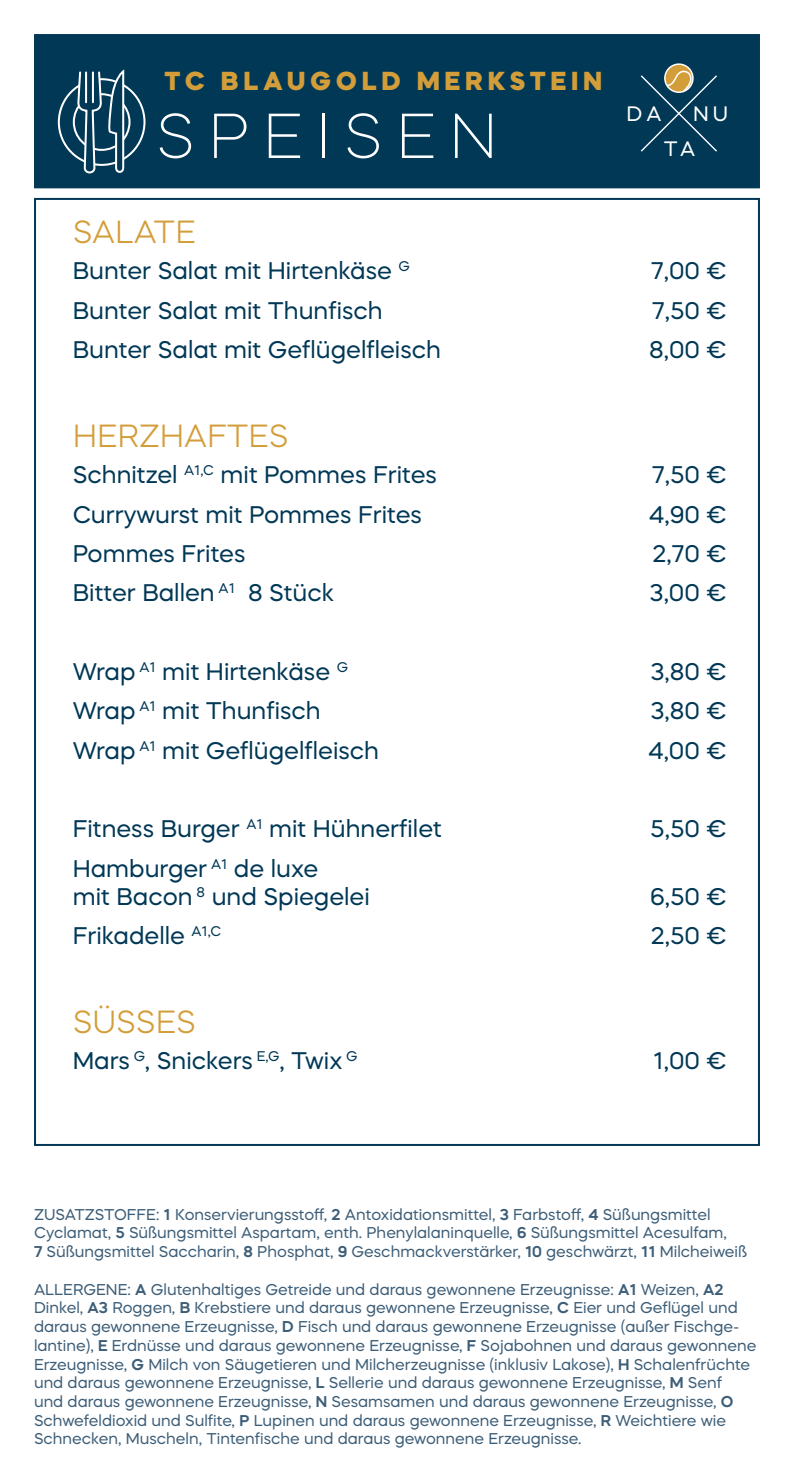
<style>
.page{position:relative;width:794px;height:1475px;background:#fff}
.page>*{position:absolute;margin:0;border:0;box-sizing:border-box;transform-origin:0 0}
.t1{font:200 63.2px "Mazzard H";letter-spacing:.2em;color:#fff}
.t2{font:300 32px "Mazzard H";color:#d39e3a}
.t3{font:800 26px "Mazzard H";letter-spacing:.2em;color:#d39e3a}
.t4{font:24px/28px "Mazzard H";color:#003856}
.t5{font:20.8px/35px "Mazzard H";color:#fff}
.t6{font:15.6px/18.8px "Mazzard H";color:#3d5e78}
.s1{font-weight:600}
</style>
<div class="page">
<div style="left:34px;top:34px;width:726px;height:154px;background:#003856"></div>
<svg style="left:665px;top:64px;width:28px;height:28px"></svg>
<svg style="left:640px;top:68px;width:77px;height:84px"></svg>
<div style="left:664px;top:63px;width:29px;height:30px;border:2px solid #fff;border-radius:50%"></div>
<div style="left:73px;top:93px;width:57px;height:58px;border:2px solid #fff;border-radius:50%"></div>
<svg style="left:76px;top:69px;width:49px;height:131px"></svg>
<h3 class="t3" style="left:164px;top:64px;width:439px">TC BLAUGOLD MERKSTEIN</h3>
<h1 class="t1" style="left:156px;top:97px;width:331px">SPEISEN</h1>
<h3 class="t5" style="left:626px;top:95px;width:36px">DA</h3>
<h3 class="t5" style="left:664px;top:95px;width:66px;text-indent:29px">NU<br>TA</h3>
<h2 class="t2" style="left:73px;top:212px;width:124px">SALATE</h2>
<h3 class="t4" style="left:73px;top:256px;width:339px">Bunter Salat mit Hirtenkäse <sup>G</sup></h3>
<h3 class="t4" style="left:651px;top:256px;width:77px">7,00 €</h3>
<h3 class="t4" style="left:73px;top:296px;width:311px">Bunter Salat mit Thunfisch</h3>
<h3 class="t4" style="left:652px;top:296px;width:76px">7,50 €</h3>
<h3 class="t4" style="left:73px;top:335px;width:370px">Bunter Salat mit Geflügelfleisch</h3>
<h3 class="t4" style="left:649px;top:335px;width:79px">8,00 €</h3>
<h2 class="t2" style="left:73px;top:416px;width:217px">HERZHAFTES</h2>
<h3 class="t4" style="left:73px;top:460px;width:366px">Schnitzel <sup>A1,C</sup> mit Pommes Frites</h3>
<h3 class="t4" style="left:652px;top:460px;width:76px">7,50 €</h3>
<h3 class="t4" style="left:73px;top:499px;width:351px">Currywurst mit Pommes Frites</h3>
<h3 class="t4" style="left:649px;top:499px;width:80px">4,90 €</h3>
<h3 class="t4" style="left:73px;top:539px;width:174px">Pommes Frites</h3>
<h3 class="t4" style="left:652px;top:539px;width:76px">2,70 €</h3>
<h3 class="t4" style="left:73px;top:578px;width:263px">Bitter Ballen <sup>A1</sup> 8 Stück</h3>
<h3 class="t4" style="left:649px;top:578px;width:79px">3,00 €</h3>
<h3 class="t4" style="left:73px;top:657px;width:277px">Wrap <sup>A1</sup> mit Hirtenkäse <sup>G</sup></h3>
<h3 class="t4" style="left:650px;top:657px;width:78px">3,80 €</h3>
<h3 class="t4" style="left:73px;top:696px;width:250px">Wrap <sup>A1</sup> mit Thunfisch</h3>
<h3 class="t4" style="left:650px;top:696px;width:78px">3,80 €</h3>
<h3 class="t4" style="left:73px;top:735px;width:308px">Wrap <sup>A1</sup> mit Geflügelfleisch</h3>
<h3 class="t4" style="left:648px;top:735px;width:80px">4,00 €</h3>
<h3 class="t4" style="left:73px;top:814px;width:370px">Fitness Burger <sup>A1</sup> mit Hühnerfilet</h3>
<h3 class="t4" style="left:650px;top:814px;width:78px">5,50 €</h3>
<h3 class="t4" style="left:73px;top:853px;width:299px">Hamburger <sup>A1</sup> de luxe<br>mit Bacon <sup>8</sup> und Spiegelei</h3>
<h3 class="t4" style="left:650px;top:881px;width:78px">6,50 €</h3>
<h3 class="t4" style="left:73px;top:921px;width:150px">Frikadelle <sup>A1,C</sup></h3>
<h3 class="t4" style="left:651px;top:921px;width:78px">2,50 €</h3>
<h2 class="t2" style="left:73px;top:1002px;width:125px">SÜSSES</h2>
<h3 class="t4" style="left:73px;top:1046px;width:286px">Mars <sup>G</sup>, Snickers <sup>E,G</sup>, Twix <sup>G</sup></h3>
<h3 class="t4" style="left:653px;top:1046px;width:75px">1,00 €</h3>
<p class="t6" style="left:34px;top:1204px;width:714px;text-indent:122px">: <span class="s1">1</span> Konservierungsstoff, <span class="s1">2</span> Antoxidationsmittel, <span class="s1">3</span> Farbstoff, <span class="s1">4</span> Süßungsmittel<br>Cyclamat, <span class="s1">5</span> Süßungsmittel Aspartam, enth. Phenylalaninquelle, <span class="s1">6</span> Süßungsmittel Acesulfam,<br><span class="s1">7</span> Süßungsmittel Saccharin, <span class="s1">8</span> Phosphat, <span class="s1">9</span> Geschmackverstärker, <span class="s1">10</span> geschwärzt, <span class="s1">11</span> Milcheiweiß</p>
<p class="t6" style="left:34px;top:1279px;width:23px">Allergene</p>
<p class="t6" style="left:34px;top:1204px;width:22px">Zusatzstoffe</p>
<p class="t6" style="left:34px;top:1279px;width:724px;text-indent:93px">: <span class="s1">A</span> Glutenhaltiges Getreide und daraus gewonnene Erzeugnisse: <span class="s1">A1</span> Weizen, <span class="s1">A2<br></span>Dinkel, <span class="s1">A3</span> Roggen, <span class="s1">B</span> Krebstiere und daraus gewonnene Erzeugnisse, <span class="s1">C</span> Eier und Geflügel und daraus gewonnene Erzeugnisse, <span class="s1">D</span> Fisch und daraus gewonnene Erzeugnisse (außer Fischge&shy;lantine), <span class="s1">E</span> Erdnüsse und daraus gewonnene Erzeugnisse, <span class="s1">F</span> Sojabohnen und daraus gewonnene Erzeugnisse, <span class="s1">G</span> Milch von Säugetieren und Milcherzeugnisse (inklusiv Lakose), <span class="s1">H</span> Schalenfrüchte und daraus gewonnene Erzeugnisse, <span class="s1">L</span> Sellerie und daraus gewonnene Erzeugnisse, <span class="s1">M</span> Senf<br>und daraus gewonnene Erzeugnisse, <span class="s1">N</span> Sesamsamen und daraus gewonnene Erzeugnisse, <span class="s1">O </span>Schwefeldioxid und Sulfite, <span class="s1">P</span> Lupinen und daraus gewonnene Erzeugnisse, <span class="s1">R</span> Weichtiere wie Schnecken, Muscheln, Tintenfische und daraus gewonnene Erzeugnisse.</p>
</div>
